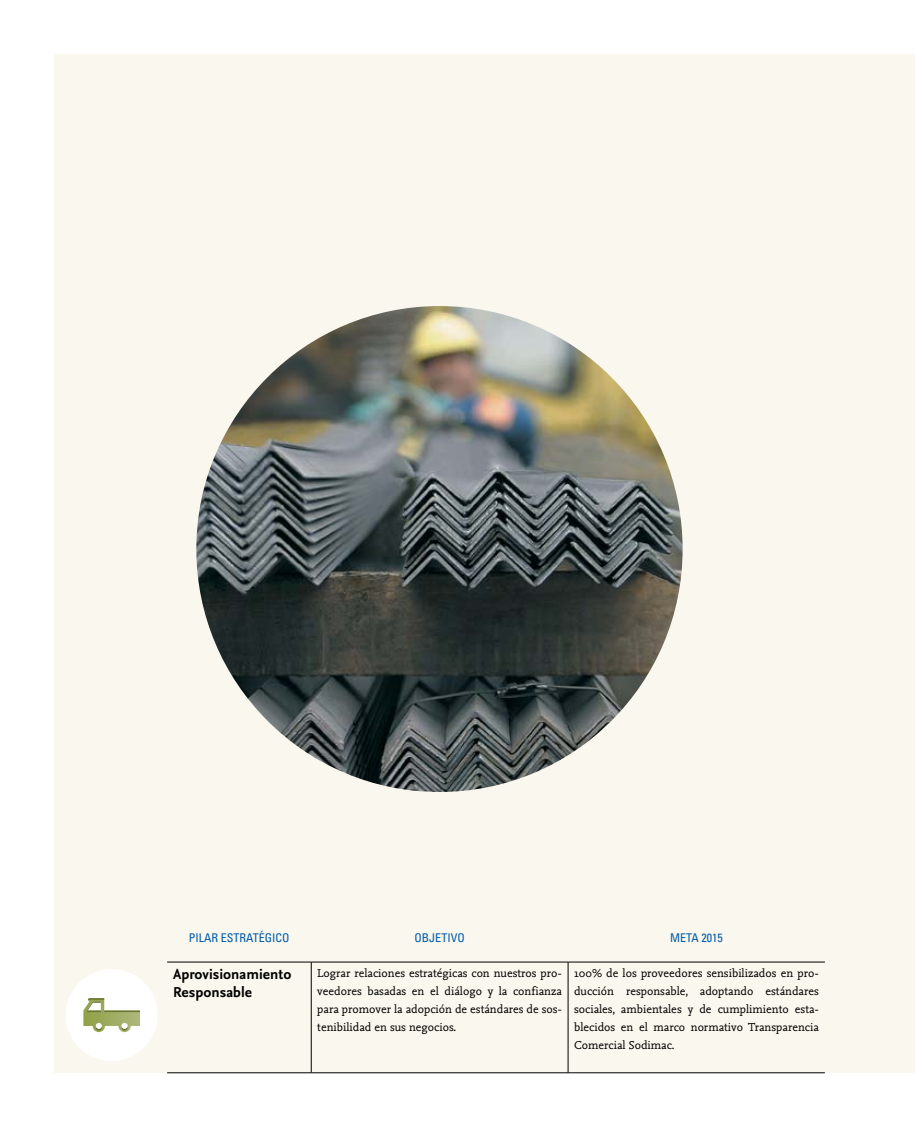
<style>
.page{position:relative;width:915px;height:1127px;background:#fff}
.page>*{position:absolute;margin:0;border:0;box-sizing:border-box;transform-origin:0 0}
.t1{font:700 15px/18px "Nexus Sans";color:#000}
.t2{font:12px/18px "Nexus Mix";color:#000;text-align:justify}
.t3{font:condensed 12px "Univers LT Std";color:#005baa}
</style>
<div class="page">
<div style="left:54px;top:54px;width:860px;height:1018px;background:#f9f7ee"></div>
<img style="left:196px;top:306px;width:486px;height:486px;border-radius:243px">
<hr style="left:311px;top:962px;width:1px;height:110px;background:#000">
<hr style="left:567px;top:962px;width:1px;height:110px;background:#000">
<hr style="left:167px;top:962px;width:144px;height:1px;background:#000">
<hr style="left:311px;top:962px;width:257px;height:1px;background:#000">
<hr style="left:568px;top:962px;width:256px;height:1px;background:#000">
<hr style="left:167px;top:1072px;width:144px;height:1px;background:#000">
<hr style="left:311px;top:1072px;width:257px;height:1px;background:#000">
<hr style="left:568px;top:1072px;width:256px;height:1px;background:#000">
<div style="left:66px;top:969px;width:92px;height:92px;background:#fff;border-radius:50%"></div>
<svg style="left:83px;top:998px;width:57px;height:34px"></svg>
<p class="t3" style="left:189px;top:930px;width:102px">PILAR ESTRATÉGICO</p>
<p class="t3" style="left:414px;top:930px;width:52px">OBJETIVO</p>
<p class="t3" style="left:670px;top:930px;width:54px">META 2015</p>
<p class="t1" style="left:173px;top:965px;width:120px">Aprovisionamiento<br>Responsable</p>
<p class="t2" style="left:317px;top:964px;width:246px">Lograr relaciones estratégicas con nuestros pro&shy;veedores basadas en el diálogo y la confianza para promover la adopción de estándares de sos&shy;tenibilidad en sus negocios.</p>
<p class="t2" style="left:574px;top:964px;width:246px">100% de los proveedores sensibilizados en pro&shy;ducción responsable, adoptando estándares sociales, ambientales y de cumplimiento esta&shy;blecidos en el marco normativo Transparencia Comercial Sodimac.</p>
</div>
